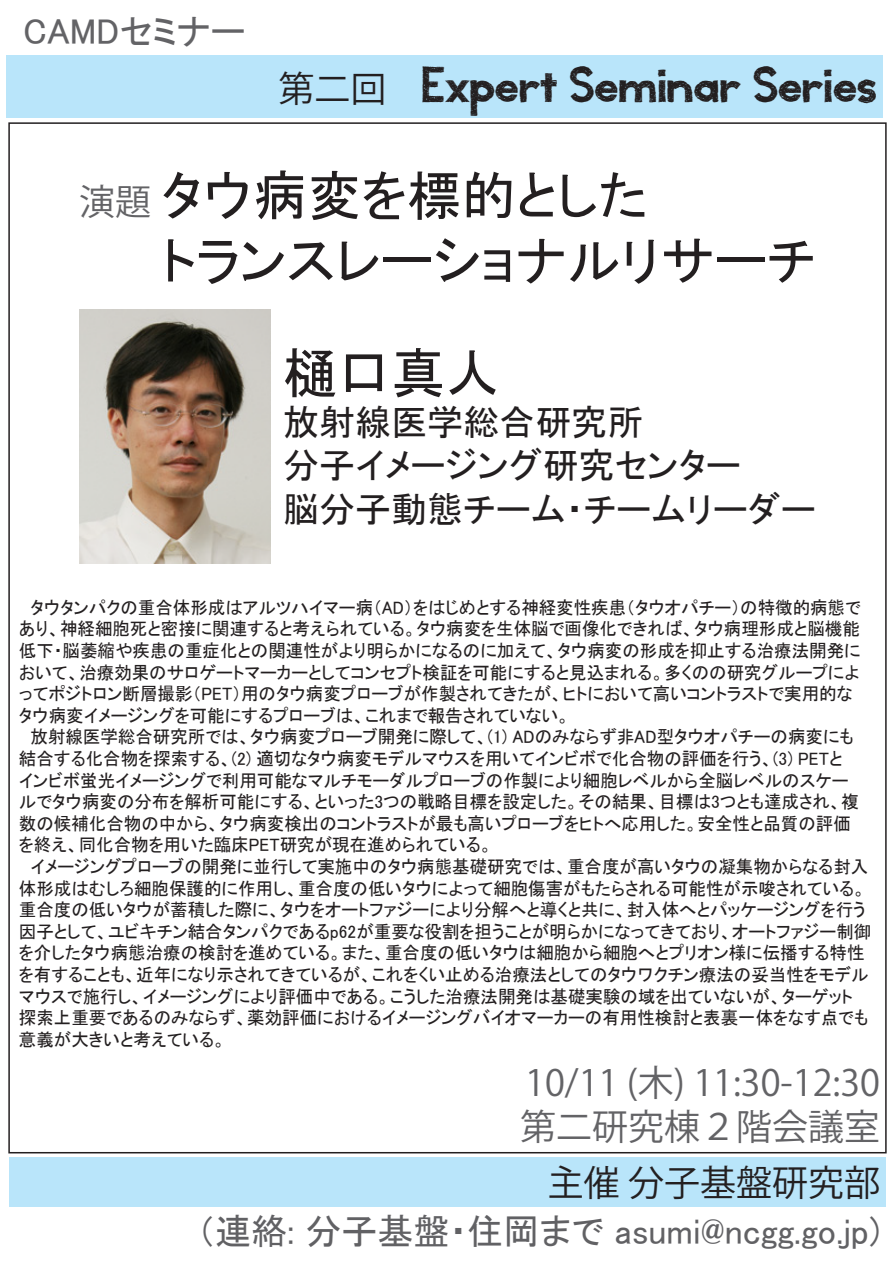
<style>
.page{position:relative;width:893px;height:1263px;background:#fff}
.page>*{position:absolute;margin:0;border:0;box-sizing:border-box;transform-origin:0 0}
.t1{font:54px/64.8px "MS P Gothic";color:#231f20}
.t2{font:36px/43.2px "MS P Gothic";color:#231f20}
.t3{font:36px "MS P Gothic";color:#616164}
.t4{font:36px/43.2px "Koz Go Pro";color:#636366}
.t5{font:36px "Illuminate";color:#231f20}
.t6{font:36px "Koz Go Pro";color:#231f20}
.t7{font:36px "MS P Gothic";color:#636366}
.t8{font:18px/21.6px "MS P Gothic";color:#231f20}
.s1{font-family:"Koz Go Pro"}
.s2{font-family:"Koz Go Pro";font-size:36px;color:#636366}
</style>
<div class="page">
<div style="left:6px;top:55px;width:877px;height:62px;background:#b9e5fa"></div>
<div style="left:9px;top:1157px;width:877px;height:49px;background:#b9e5fa"></div>
<img style="left:79px;top:309px;width:192px;height:255px">
<h2 class="t7" style="left:23px;top:13px;width:224px">CAMDセミナー</h2>
<h2 class="t5" style="left:278px;top:68px;width:600px"><span class="s1">第二回　</span>Expert Seminar Series</h2>
<h1 class="t1" style="left:161px;top:163px;width:656px;text-indent:-82px"><span class="s2">演題</span>タウ病変を標的とした<br>トランスレーショナルリサーチ</h1>
<h1 class="t1" style="left:283px;top:340px;width:217px">樋口真人</h1>
<h2 class="t2" style="left:283px;top:401px;width:534px">放射線医学総合研究所<br>分子イメージング研究センター<br>脳分子動態チーム・チームリーダー</h2>
<p class="t8" style="left:19px;top:596px;width:854px">　タウタンパクの重合体形成はアルツハイマー病（AD）をはじめとする神経変性疾患（タウオパチー）の特徴的病態であり、神経細胞死と密接に関連すると考えられている。タウ病変を生体脳で画像化できれば、タウ病理形成と脳機能低下・脳萎縮や疾患の重症化との関連性がより明らかになるのに加えて、タウ病変の形成を抑止する治療法開発において、治療効果のサロゲートマーカーとしてコンセプト検証を可能にすると見込まれる。多くのの研究グループによってポジトロン断層撮影（PET）用のタウ病変プローブが作製されてきたが、ヒトにおいて高いコントラストで実用的な<br>タウ病変イメージングを可能にするプローブは、これまで報告されていない。<br>　放射線医学総合研究所では、タウ病変プローブ開発に際して、(1) ADのみならず非AD型タウオパチーの病変にも結合する化合物を探索する、(2) 適切なタウ病変モデルマウスを用いてインビボで化合物の評価を行う、(3) PETと<br>インビボ蛍光イメージングで利用可能なマルチモーダルプローブの作製により細胞レベルから全脳レベルのスケー<br>ルでタウ病変の分布を解析可能にする、といった3つの戦略目標を設定した。その結果、目標は3つとも達成され、複数の候補化合物の中から、タウ病変検出のコントラストが最も高いプローブをヒトへ応用した。安全性と品質の評価<br>を終え、同化合物を用いた臨床PET研究が現在進められている。<br>　イメージングプローブの開発に並行して実施中のタウ病態基礎研究では、重合度が高いタウの凝集物からなる封入体形成はむしろ細胞保護的に作用し、重合度の低いタウによって細胞傷害がもたらされる可能性が示唆されている。重合度の低いタウが蓄積した際に、タウをオートファジーにより分解へと導くと共に、封入体へとパッケージングを行う因子として、ユビキチン結合タンパクであるp62が重要な役割を担うことが明らかになってきており、オートファジー制御を介したタウ病態治療の検討を進めている。また、重合度の低いタウは細胞から細胞へとプリオン様に伝播する特性を有することも、近年になり示されてきているが、これをくい止める治療法としてのタウワクチン療法の妥当性をモデルマウスで施行し、イメージングにより評価中である。こうした治療法開発は基礎実験の域を出ていないが、ターゲット探索上重要であるのみならず、薬効評価におけるイメージングバイオマーカーの有用性検討と表裏一体をなす点でも意義が大きいと考えている。</p>
<h2 class="t4" style="left:520px;top:1062px;width:361px">10/11 (木) 11:30-12:30第二研究棟２階会議室</h2>
<h2 class="t6" style="left:548px;top:1160px;width:334px">主催 分子基盤研究部</h2>
<h2 class="t3" style="left:197px;top:1213px;width:685px">（連絡: 分子基盤・住岡まで asumi@ncgg.go.jp)</h2>
</div>
